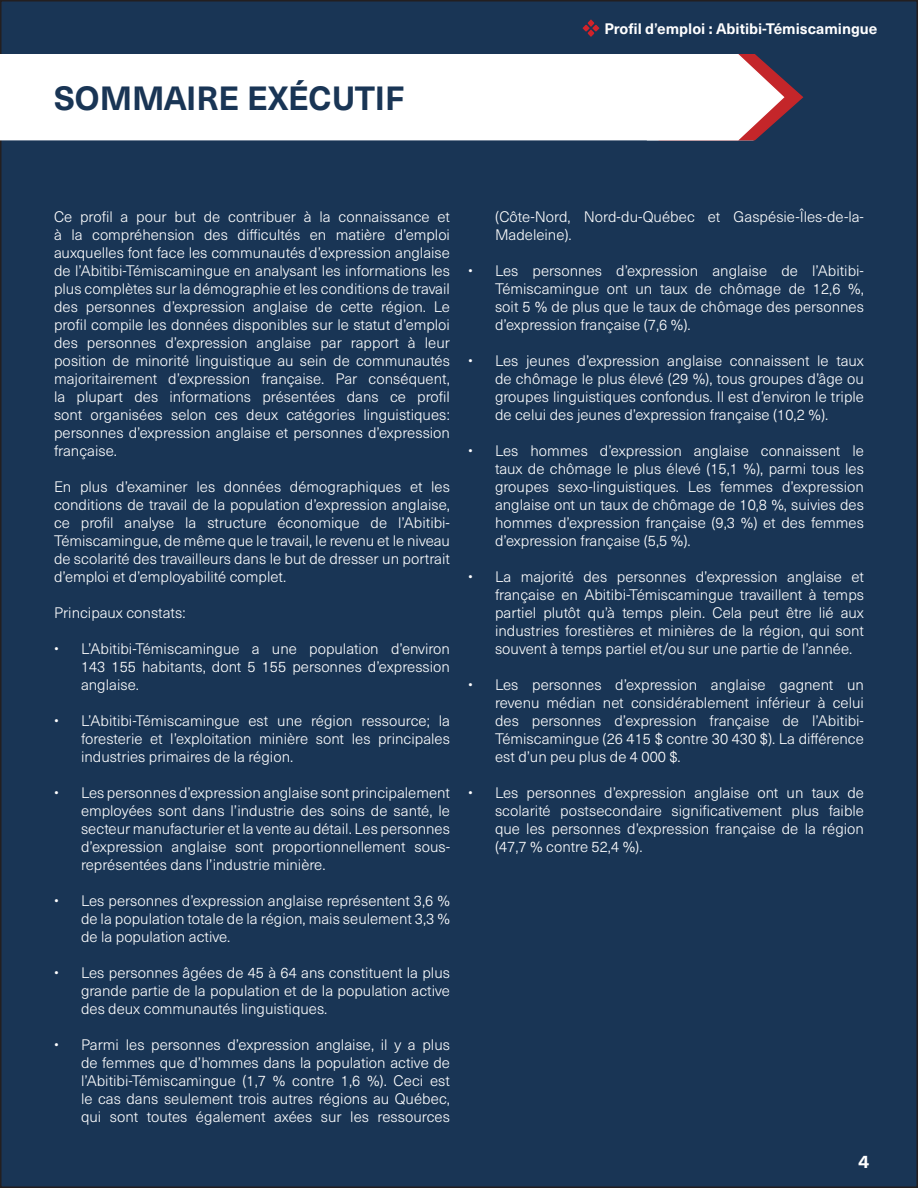
<style>
.page{position:relative;width:918px;height:1188px;background:#fff}
.page>*{position:absolute;margin:0;border:0;box-sizing:border-box;transform-origin:0 0}
.t1{font:700 33px "Neue Haas Unica W1 G";color:#193555}
.t2{font:700 18px "Neue Haas Unica W1 G";color:#fff}
.t3{font:300 15px/18px "Neue Haas Unica W1 G";color:#fff;text-align:justify}
.t4{font:700 15px "Neue Haas Unica W1 G";color:#fff}
</style>
<div class="page">
<div style="left:1px;top:1px;width:916px;height:1186px;background:#193555"></div>
<div style="left:0;top:54px;width:754px;height:86px;background:#fff"></div>
<svg style="left:600px;top:54px;width:204px;height:87px"></svg>
<svg style="left:582px;top:19px;width:17px;height:18px"></svg>
<p class="t1" style="left:54px;top:73px;width:352px">SOMMAIRE EXÉCUTIF</p>
<p class="t4" style="left:604px;top:17px;width:275px">Profil d’emploi : Abitibi-Témiscamingue</p>
<p class="t3" style="left:54px;top:207px;width:398px">Ce profil a pour but de contribuer à la connaissance et à la compréhension des difficultés en matière d’emploi auxquelles font face les communautés d’expression anglaise de l’Abitibi-Témiscamingue en analysant les informations les plus complètes sur la démographie et les conditions de travail des personnes d’expression anglaise de cette région. Le profil compile les données disponibles sur le statut d’emploi des personnes d’expression anglaise par rapport à leur position de minorité linguistique au sein de communautés majoritairement d’expression française. Par conséquent, la plupart des informations présentées dans ce profil sont organisées selon ces deux catégories linguistiques: personnes d’expression anglaise et personnes d’expression française.</p>
<p class="t3" style="left:54px;top:477px;width:398px">En plus d’examiner les données démographiques et les conditions de travail de la population d’expression anglaise, ce profil analyse la structure économique de l’Abitibi-Témiscamingue, de même que le travail, le revenu et le niveau de scolarité des travailleurs dans le but de dresser un portrait d’emploi et d’employabilité complet.</p>
<p class="t3" style="left:54px;top:603px;width:133px">Principaux constats:</p>
<p class="t3" style="left:81px;top:639px;width:370px;text-indent:-27px">• L’Abitibi-Témiscamingue a une population d’environ 143 155 habitants, dont 5 155 personnes d’expression anglaise.</p>
<p class="t3" style="left:81px;top:711px;width:371px;text-indent:-27px">• L’Abitibi-Témiscamingue est une région ressource; la foresterie et l’exploitation minière sont les principales industries primaires de la région.</p>
<p class="t3" style="left:81px;top:783px;width:371px;text-indent:-27px">• Les personnes d’expression anglaise sont principalement employées sont dans l’industrie des soins de santé, le secteur manufacturier et la vente au détail. Les personnes d’expression anglaise sont proportionnellement sous&shy;représentées dans l’industrie minière.</p>
<p class="t3" style="left:81px;top:891px;width:371px;text-indent:-27px">• Les personnes d’expression anglaise représentent 3,6 % de la population totale de la région, mais seulement 3,3 % de la population active.</p>
<p class="t3" style="left:81px;top:963px;width:371px;text-indent:-27px">• Les personnes âgées de 45 à 64 ans constituent la plus grande partie de la population et de la population active des deux communautés linguistiques.</p>
<p class="t3" style="left:81px;top:1035px;width:371px;text-indent:-27px">• Parmi les personnes d’expression anglaise, il y a plus de femmes que d’hommes dans la population active de l’Abitibi-Témiscamingue (1,7 % contre 1,6 %). Ceci est le cas dans seulement trois autres régions au Québec, qui sont toutes également axées sur les ressources</p>
<p class="t3" style="left:495px;top:207px;width:370px">(Côte-Nord, Nord-du-Québec et Gaspésie-Îles-de-la-<br>Madeleine).</p>
<p class="t3" style="left:495px;top:261px;width:371px;text-indent:-27px">• Les personnes d’expression anglaise de l’Abitibi-Témiscamingue ont un taux de chômage de 12,6 %, soit 5 % de plus que le taux de chômage des personnes d’expression française (7,6 %).</p>
<p class="t3" style="left:495px;top:351px;width:371px;text-indent:-27px">• Les jeunes d’expression anglaise connaissent le taux de chômage le plus élevé (29 %), tous groupes d’âge ou groupes linguistiques confondus. Il est d’environ le triple de celui des jeunes d’expression française (10,2 %).</p>
<p class="t3" style="left:495px;top:441px;width:371px;text-indent:-27px">• Les hommes d’expression anglaise connaissent le taux de chômage le plus élevé (15,1 %), parmi tous les groupes sexo-linguistiques. Les femmes d’expression anglaise ont un taux de chômage de 10,8 %, suivies des hommes d’expression française (9,3 %) et des femmes d’expression française (5,5 %).</p>
<p class="t3" style="left:495px;top:567px;width:371px;text-indent:-27px">• La majorité des personnes d’expression anglaise et française en Abitibi-Témiscamingue travaillent à temps partiel plutôt qu’à temps plein. Cela peut être lié aux industries forestières et minières de la région, qui sont souvent à temps partiel et/ou sur une partie de l’année.</p>
<p class="t3" style="left:495px;top:675px;width:371px;text-indent:-27px">• Les personnes d’expression anglaise gagnent un revenu médian net considérablement inférieur à celui des personnes d’expression française de l’Abitibi-Témiscamingue (26 415 $ contre 30 430 $). La différence est d’un peu plus de 4 000 $.</p>
<p class="t3" style="left:495px;top:783px;width:371px;text-indent:-27px">• Les personnes d’expression anglaise ont un taux de scolarité postsecondaire significativement plus faible que les personnes d’expression française de la région (47,7 % contre 52,4 %).</p>
<p class="t2" style="left:859px;top:1148px;width:12px">4</p>
</div>
